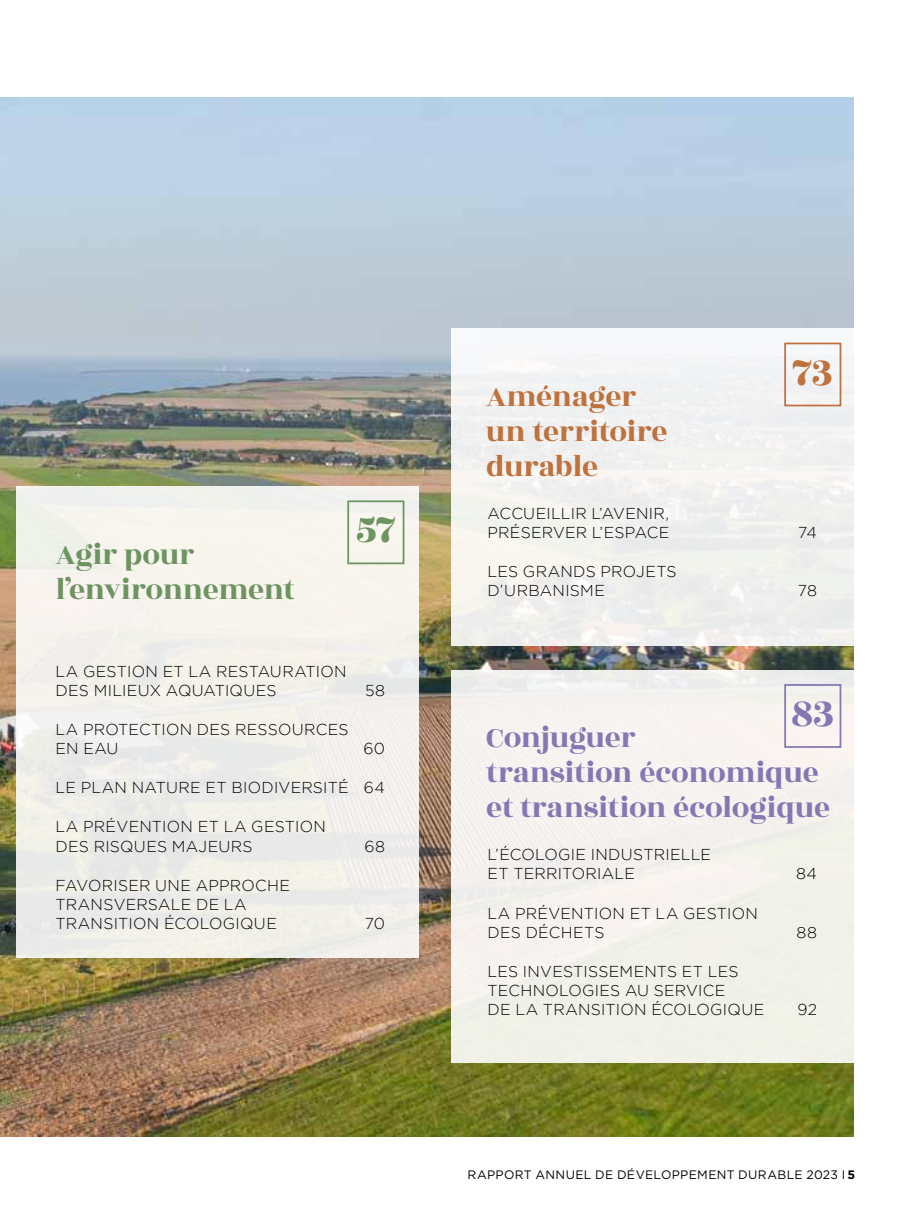
<style>
.page{position:relative;width:918px;height:1216px;background:#fff}
.page>*{position:absolute;margin:0;border:0;box-sizing:border-box;transform-origin:0 0}
.t1{font:42px "Rozha One";color:#6e9362}
.t2{font:42px "Rozha One";color:#be723e}
.t3{font:42px "Rozha One";color:#8677b2}
.t4{font:31.5px/35px "Rozha One";letter-spacing:-.01em;color:#8677b2}
.t5{font:31.5px/35px "Rozha One";letter-spacing:-.015em;color:#be723e}
.t6{font:31.5px/35px "Rozha One";letter-spacing:-.015em;color:#6e9362}
.t7{font:300 15.75px/19.2px "Gotham";letter-spacing:.015em;color:#000}
.t8{font:12.25px "Gotham";letter-spacing:.025em;color:#000}
.s1{font-weight:700}
</style>
<div class="page">
<img style="left:0;top:98px;width:853px;height:1038px">
<div style="left:16px;top:486px;width:403px;height:471px;background:#f2f1ea"></div>
<div style="left:451px;top:670px;width:402px;height:392px;background:#f3f2ed"></div>
<div style="left:347px;top:500px;width:57px;height:64px;border:2px solid #6e9362"></div>
<div style="left:451px;top:328px;width:402px;height:318px;background:#f1f2f0"></div>
<div style="left:784px;top:342px;width:57px;height:64px;border:2px solid #be723e"></div>
<div style="left:784px;top:684px;width:57px;height:63px;border:2px solid #8677b2"></div>
<h2 class="t6" style="left:56px;top:537px;width:241px">Agir pour l’environnement</h2>
<h1 class="t1" style="left:356px;top:500px;width:42px">57</h1>
<p class="t7" style="left:56px;top:661px;width:293px">LA GESTION ET LA RESTAURATION<br>DES MILIEUX AQUATIQUES</p>
<p class="t7" style="left:365px;top:680px;width:21px">58</p>
<p class="t7" style="left:56px;top:719px;width:294px">LA PROTECTION DES RESSOURCES<br>EN EAU</p>
<p class="t7" style="left:363px;top:738px;width:23px">60</p>
<p class="t7" style="left:56px;top:777px;width:331px">LE PLAN NATURE ET BIODIVERSITÉ 64</p>
<p class="t7" style="left:56px;top:817px;width:272px">LA PRÉVENTION ET LA GESTION<br>DES RISQUES MAJEURS</p>
<p class="t7" style="left:364px;top:836px;width:22px">68</p>
<p class="t7" style="left:56px;top:875px;width:236px">FAVORISER UNE APPROCHE<br>TRANSVERSALE DE LA<br>TRANSITION ÉCOLOGIQUE</p>
<p class="t7" style="left:365px;top:913px;width:22px">70</p>
<h2 class="t5" style="left:486px;top:379px;width:183px">Aménager un territoire durable</h2>
<p class="t7" style="left:487px;top:503px;width:183px">ACCUEILLIR L’AVENIR,<br>PRÉSERVER L’ESPACE</p>
<p class="t7" style="left:487px;top:561px;width:191px">LES GRANDS PROJETS<br>D’URBANISME</p>
<h1 class="t2" style="left:792px;top:342px;width:42px">73</h1>
<p class="t7" style="left:798px;top:522px;width:20px">74</p>
<p class="t7" style="left:798px;top:581px;width:21px">78</p>
<h1 class="t3" style="left:791px;top:684px;width:45px">83</h1>
<h2 class="t4" style="left:486px;top:720px;width:345px">Conjuguer<br>transition économique et transition écologique</h2>
<p class="t7" style="left:487px;top:844px;width:225px">L’ÉCOLOGIE INDUSTRIELLE<br>ET TERRITORIALE</p>
<p class="t7" style="left:796px;top:864px;width:22px">84</p>
<p class="t7" style="left:487px;top:903px;width:272px">LA PRÉVENTION ET LA GESTION<br>DES DÉCHETS</p>
<p class="t7" style="left:487px;top:961px;width:278px">LES INVESTISSEMENTS ET LES<br>TECHNOLOGIES AU SERVICE<br>DE LA TRANSITION ÉCOLOGIQUE</p>
<p class="t7" style="left:796px;top:922px;width:22px">88</p>
<p class="t7" style="left:797px;top:1000px;width:21px">92</p>
<p class="t8" style="left:467px;top:1166px;width:389px">RAPPORT ANNUEL DE DÉVELOPPEMENT DURABLE 2023 I <span class="s1">5</span></p>
</div>
